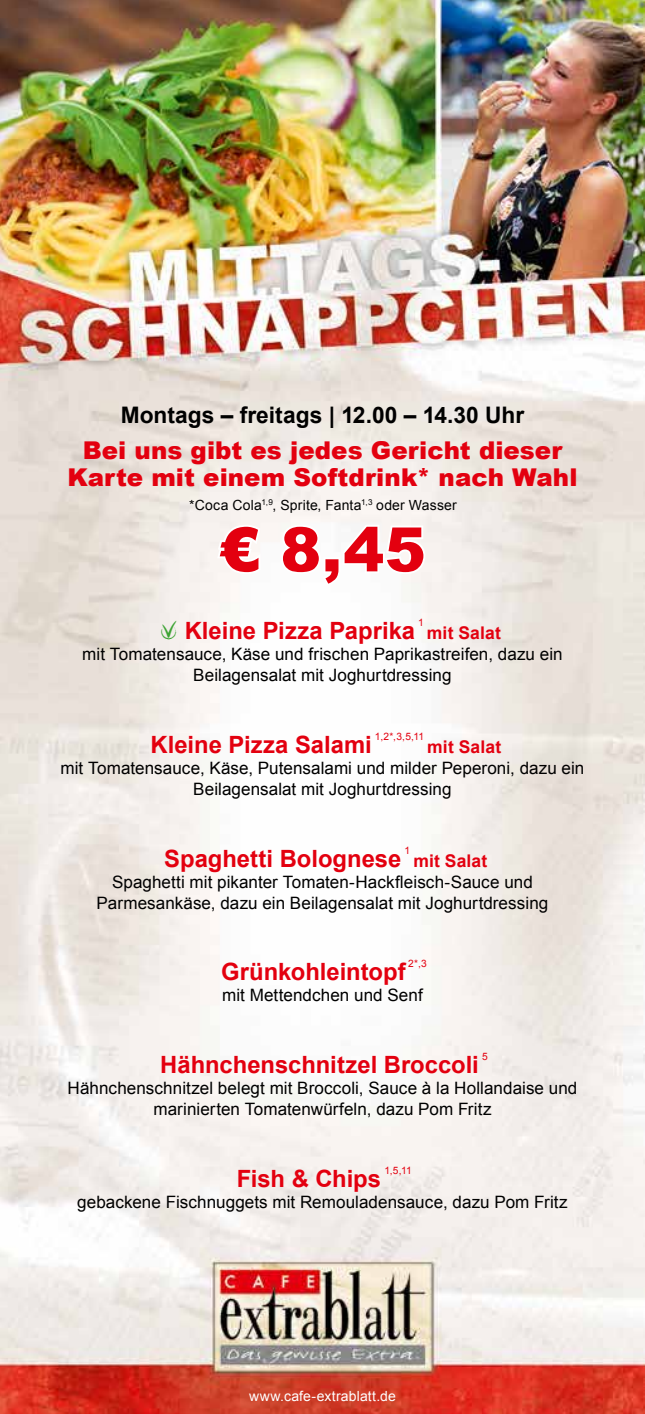
<style>
.page{position:relative;width:645px;height:1414px;background:#fff}
.page>*{position:absolute;margin:0;border:0;box-sizing:border-box;transform-origin:0 0}
.t1{font:900 61.25px "Arial";color:#e3000f}
.t2{font:900 24.5px/26.2px "Arial";letter-spacing:.005em;color:#e3000f;text-align:center}
.t3{font:700 23.8px "Arial";color:#e3000f}
.t4{font:700 22.75px "Arial";color:#000}
.t5{font:700 17.5px "Arial";letter-spacing:.01em;color:#e3000f}
.t6{font:17.15px/21px "Arial";letter-spacing:.005em;color:#000;text-align:center}
.t7{font:14px "Arial";letter-spacing:.01em;color:#000}
.t8{font:14px "Arial";letter-spacing:.015em;color:#fff}
.t9{font:10.15px "Arial";color:#e3000f}
.s1{font-family:"Celona Pikto Extrablatt";font-weight:400;font-size:26.25px;color:#3da434}
</style>
<div class="page">
<img style="left:0;top:0;width:645px;height:1414px">
<svg style="left:215px;top:523px;width:48px;height:53px"></svg>
<svg style="left:279px;top:522px;width:149px;height:67px"></svg>
<h3 class="t4" style="left:121px;top:399px;width:405px">Montags – freitags | 12.00 – 14.30 Uhr</h3>
<h2 class="t2" style="left:67px;top:437px;width:511px">Bei uns gibt es jedes Gericht dieser<br>Karte mit einem Softdrink* nach Wahl</h2>
<p class="t7" style="left:189px;top:496px;width:269px">*Coca Cola<sup>1,9</sup>, Sprite, Fanta<sup>1,3</sup> oder Wasser</p>
<h1 class="t1" style="left:219px;top:505px;width:208px">€ 8,45</h1>
<h3 class="t3" style="left:144px;top:615px;width:272px"><span class="s1">§v</span> Kleine Pizza Paprika</h3>
<p class="t9" style="left:418px;top:616px;width:7px">1</p>
<p class="t5" style="left:427px;top:621px;width:75px">mit Salat</p>
<p class="t6" style="left:82px;top:644px;width:482px">mit Tomatensauce, Käse und frischen Paprikastreifen, dazu ein<br>Beilagensalat mit Joghurtdressing</p>
<h3 class="t3" style="left:150px;top:728px;width:223px">Kleine Pizza Salami</h3>
<p class="t9" style="left:375px;top:730px;width:51px">1,2*,3,5,11</p>
<p class="t5" style="left:427px;top:735px;width:75px">mit Salat</p>
<p class="t6" style="left:60px;top:757px;width:525px">mit Tomatensauce, Käse, Putensalami und milder Peperoni, dazu ein<br>Beilagensalat mit Joghurtdressing</p>
<h3 class="t3" style="left:164px;top:842px;width:238px">Spaghetti Bolognese</h3>
<p class="t9" style="left:405px;top:843px;width:7px">1</p>
<p class="t5" style="left:413px;top:849px;width:75px">mit Salat</p>
<p class="t6" style="left:97px;top:871px;width:453px">Spaghetti mit pikanter Tomaten-Hackfleisch-Sauce und<br>Parmesankäse, dazu ein Beilagensalat mit Joghurtdressing</p>
<h3 class="t3" style="left:221px;top:956px;width:186px">Grünkohleintopf</h3>
<p class="t9" style="left:408px;top:957px;width:20px">2*,3</p>
<p class="t6" style="left:222px;top:985px;width:202px">mit Mettendchen und Senf</p>
<h3 class="t3" style="left:160px;top:1049px;width:320px">Hähnchenschnitzel Broccoli</h3>
<p class="t9" style="left:482px;top:1050px;width:7px">5</p>
<p class="t6" style="left:68px;top:1078px;width:511px">Hähnchenschnitzel belegt mit Broccoli, Sauce à la Hollandaise und marinierten Tomatenwürfeln, dazu Pom Fritz</p>
<h3 class="t3" style="left:237px;top:1162px;width:146px">Fish &amp; Chips</h3>
<p class="t9" style="left:384px;top:1164px;width:29px">1,5,11</p>
<p class="t6" style="left:77px;top:1191px;width:492px">gebackene Fischnuggets mit Remouladensauce, dazu Pom Fritz</p>
<p class="t8" style="left:249px;top:1386px;width:148px">www.cafe-extrablatt.de</p>
</div>
